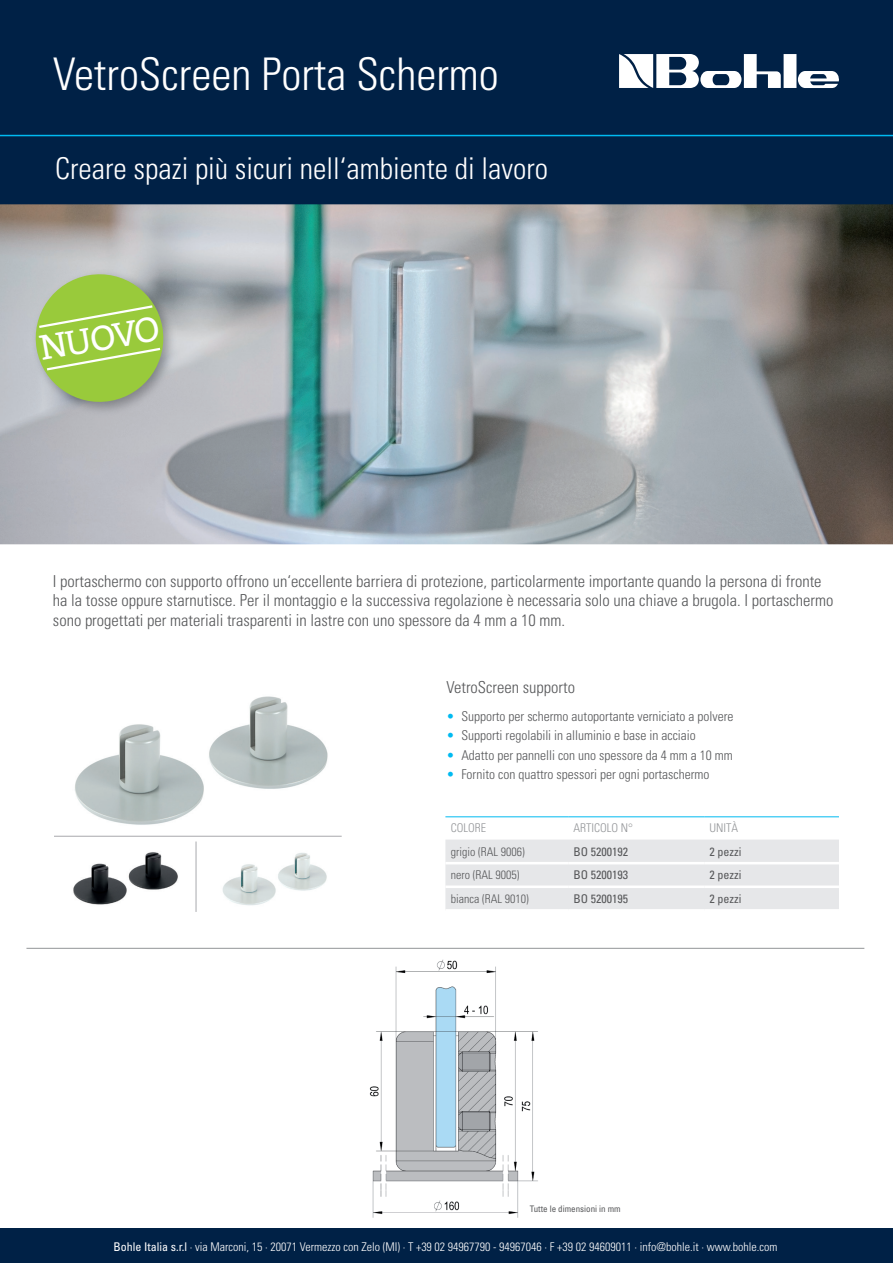
<style>
.page{position:relative;width:893px;height:1263px;background:#fff}
.page>*{position:absolute;margin:0;border:0;box-sizing:border-box;transform-origin:0 0}
.t1{font:300 condensed 45px "Univers";color:#fff}
.t2{font:36px "The Serif";color:#fff}
.t3{font:300 condensed 30px "Univers";color:#fff}
.t4{font:300 condensed 16.5px/19.8px "Univers";color:#57585a}
.t5{font:300 condensed 13.5px "Univers";color:#57585a}
.t6{font:300 condensed 12px "Univers";color:#fff}
.t7{font:condensed 12px "Univers";color:#57585a}
.t8{font:300 condensed 12px "Univers";color:#57585a}
.t9{font:300 condensed 12px "Univers";color:#939598}
.t10{font:condensed 9px "Univers";color:#57585a}
.s1{color:#00baf1}
.s2{font-weight:400}
</style>
<div class="page">
<img style="left:369px;top:959px;width:169px;height:259px">
<div style="left:0;top:0;width:893px;height:204px;background:#002146"></div>
<div style="left:0;top:1229px;width:893px;height:34px;background:#002146"></div>
<hr style="left:0;top:135px;width:893px;height:1px;background:#00baf1">
<svg style="left:619px;top:54px;width:220px;height:34px"></svg>
<img style="left:0;top:204px;width:893px;height:340px">
<img style="left:54px;top:696px;width:288px;height:140px">
<img style="left:73px;top:852px;width:105px;height:53px">
<img style="left:222px;top:853px;width:105px;height:53px">
<hr style="left:26px;top:948px;width:838px;height:1px;background:#939598">
<hr style="left:54px;top:836px;width:288px;height:1px;background:#a8a9ad">
<hr style="left:196px;top:841px;width:1px;height:71px;background:#a8a9ad">
<div style="left:445px;top:839px;width:394px;height:70px;background:#e6e7e9"></div>
<hr style="left:445px;top:816px;width:123px;height:1px;background:#00baf1">
<hr style="left:568px;top:816px;width:136px;height:1px;background:#00baf1">
<hr style="left:704px;top:816px;width:135px;height:1px;background:#00baf1">
<hr style="left:445px;top:862px;width:123px;height:2px;background:#fff">
<hr style="left:445px;top:885px;width:123px;height:3px;background:#fff">
<hr style="left:568px;top:862px;width:136px;height:2px;background:#fff">
<hr style="left:704px;top:862px;width:135px;height:2px;background:#fff">
<hr style="left:568px;top:885px;width:136px;height:3px;background:#fff">
<hr style="left:704px;top:885px;width:135px;height:3px;background:#fff">
<img style="left:31px;top:269px;width:146px;height:146px">
<svg style="left:31px;top:269px;width:137px;height:138px;background:#a3c469"></svg>
<h1 class="t1" style="left:53px;top:47px;width:447px">VetroScreen Porta Schermo</h1>
<h3 class="t3" style="left:55px;top:151px;width:495px">Creare spazi più sicuri nell‘ambiente di lavoro</h3>
<h2 class="t2" style="left:35px;top:319px;width:123px;rotate:-10deg">NUOVO</h2>
<p class="t4" style="left:53px;top:571px;width:782px">I portaschermo con supporto offrono un‘eccellente barriera di protezione, particolarmente importante quando la persona di fronte ha la tosse oppure starnutisce. Per il montaggio e la successiva regolazione è necessaria solo una chiave a brugola. I portaschermo sono progettati per materiali trasparenti in lastre con uno spessore da 4 mm a 10 mm.</p>
<p class="t4" style="left:446px;top:678px;width:130px">VetroScreen supporto</p>
<p class="t5" style="left:446px;top:708px;width:288px"><span class="s1">•</span> Supporto per schermo autoportante verniciato a polvere</p>
<p class="t5" style="left:446px;top:727px;width:251px"><span class="s1">•</span> Supporti regolabili in alluminio e base in acciaio</p>
<p class="t5" style="left:446px;top:747px;width:288px"><span class="s1">•</span> Adatto per pannelli con uno spessore da 4 mm a 10 mm</p>
<p class="t5" style="left:446px;top:766px;width:265px"><span class="s1">•</span> Fornito con quattro spessori per ogni portaschermo</p>
<p class="t9" style="left:451px;top:821px;width:37px">COLORE</p>
<p class="t9" style="left:573px;top:821px;width:61px">ARTICOLO N°</p>
<p class="t9" style="left:709px;top:821px;width:30px">UNITÀ</p>
<p class="t8" style="left:451px;top:844px;width:75px">grigio (RAL 9006)</p>
<p class="t7" style="left:573px;top:844px;width:56px">BO 5200192</p>
<p class="t7" style="left:709px;top:844px;width:33px">2 pezzi</p>
<p class="t8" style="left:451px;top:868px;width:70px">nero (RAL 9005)</p>
<p class="t7" style="left:573px;top:867px;width:56px">BO 5200193</p>
<p class="t7" style="left:709px;top:867px;width:33px">2 pezzi</p>
<p class="t8" style="left:451px;top:891px;width:79px">bianca (RAL 9010)</p>
<p class="t7" style="left:573px;top:891px;width:56px">BO 5200195</p>
<p class="t7" style="left:709px;top:891px;width:33px">2 pezzi</p>
<p class="t10" style="left:530px;top:1203px;width:92px">Tutte le dimensioni in mm</p>
<p class="t6" style="left:113px;top:1239px;width:665px"><span class="s2">Bohle Italia s.r.l</span> · via Marconi, 15 · 20071 Vermezzo con Zelo (MI) · T +39 02 94967790 - 94967046 · F +39 02 94609011 · info@bohle.it · www.bohle.com</p>
</div>
